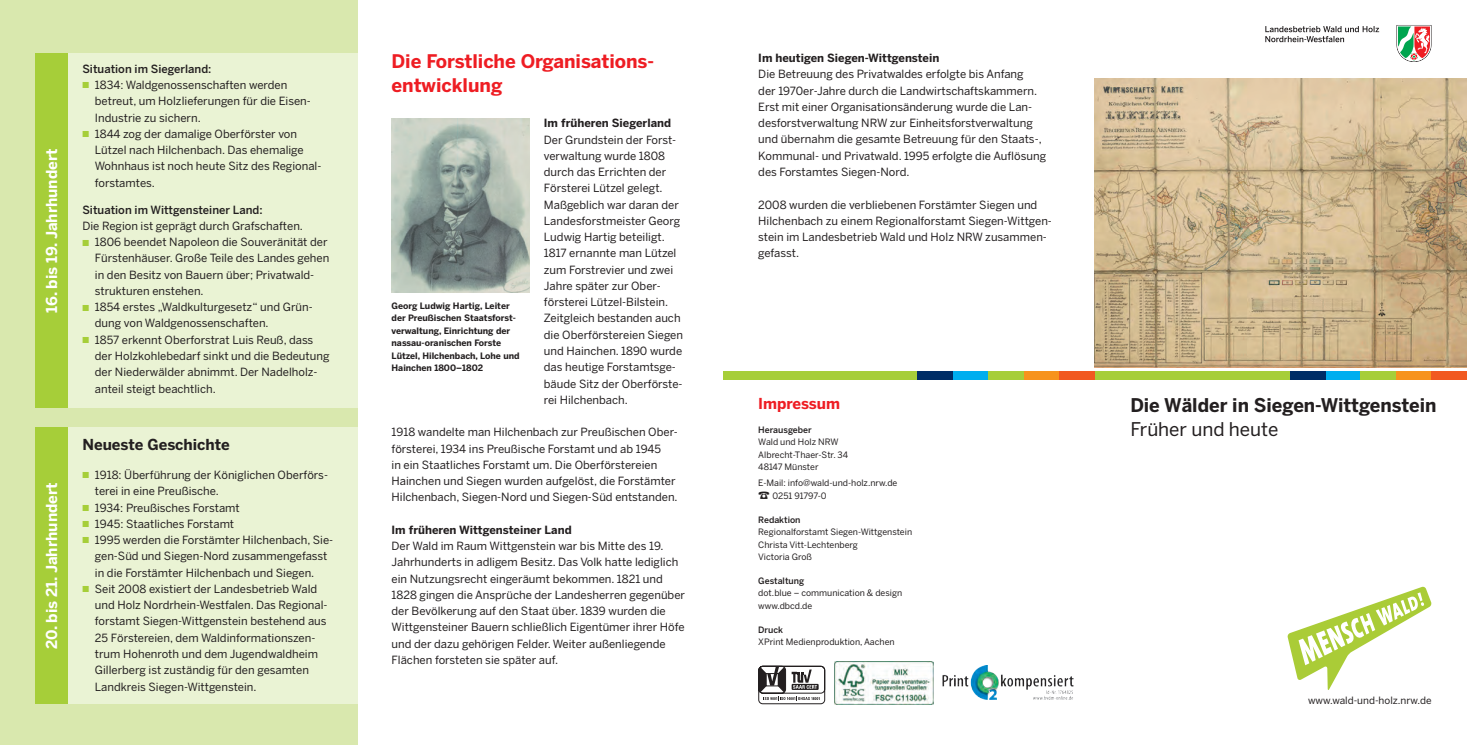
<style>
.page{position:relative;width:1467px;height:745px;background:#fff}
.page>*{position:absolute;margin:0;border:0;box-sizing:border-box;transform-origin:0 0}
.t1{font:700 18.75px "Benton Sans";color:#231f20}
.t2{font:18.75px "Benton Sans";color:#231f20}
.t3{font:700 18.62px/23.8px "Benton Sans";color:#ee1d23}
.t4{font:700 15px "Benton Sans";color:#fff}
.t5{font:700 15px "Benton Sans";color:#231f20}
.t6{font:700 15px "Benton Sans";color:#ee1d23}
.t7{font:11.25px/16.2px "Benton Sans";color:#231f20}
.t8{font:700 11.25px "Benton Sans";color:#231f20}
.t9{font:500 11.25px "Benton Sans";color:#231f20}
.t10{font:10px "Benton Sans";color:#231f20}
.t11{font:8.75px/12.5px "Benton Sans";color:#231f20}
.t12{font:700 8.75px/12.5px "Benton Sans";color:#231f20}
.t13{font:500 8.75px "Benton Sans";color:#231f20}
.s1{color:#a6ce39}
</style>
<div class="page">
<img style="left:1095px;top:78px;width:372px;height:289px">
<div style="left:1095px;top:370px;width:195px;height:9px;background:#a6ce39"></div>
<div style="left:1325px;top:370px;width:36px;height:9px;background:#00aeef"></div>
<div style="left:1290px;top:370px;width:35px;height:9px;background:#002d66"></div>
<div style="left:1361px;top:370px;width:35px;height:9px;background:#a6ce39"></div>
<div style="left:1396px;top:370px;width:35px;height:9px;background:#f7931d"></div>
<div style="left:1431px;top:370px;width:36px;height:9px;background:#f15921"></div>
<svg style="left:1265px;top:26px;width:114px;height:16px"></svg>
<svg style="left:1396px;top:25px;width:35px;height:37px"></svg>
<svg style="left:1288px;top:586px;width:143px;height:103px"></svg>
<div style="left:723px;top:370px;width:195px;height:9px;background:#a6ce39"></div>
<div style="left:953px;top:370px;width:36px;height:9px;background:#00aeef"></div>
<div style="left:918px;top:370px;width:35px;height:9px;background:#002d66"></div>
<div style="left:989px;top:370px;width:35px;height:9px;background:#a6ce39"></div>
<div style="left:1024px;top:370px;width:35px;height:9px;background:#f7931d"></div>
<div style="left:1059px;top:370px;width:36px;height:9px;background:#f15921"></div>
<img style="left:835px;top:661px;width:99px;height:42px">
<img style="left:943px;top:665px;width:131px;height:34px">
<div style="left:0;top:0;width:358px;height:744px;background:#d9e8ae"></div>
<div style="left:68px;top:53px;width:290px;height:354px;background:#eaf3d4"></div>
<div style="left:35px;top:53px;width:33px;height:354px;background:#a6ce39"></div>
<div style="left:68px;top:427px;width:290px;height:276px;background:#eaf3d4"></div>
<div style="left:35px;top:427px;width:33px;height:276px;background:#a6ce39"></div>
<img style="left:392px;top:118px;width:138px;height:174px">
<svg style="left:758px;top:665px;width:67px;height:38px"></svg>
<h3 class="t4" style="left:43px;top:312px;width:166px;rotate:-90deg">16. bis 19. Jahrhundert</h3>
<h3 class="t4" style="left:43px;top:649px;width:168px;rotate:-90deg">20. bis 21. Jahrhundert</h3>
<p class="t9" style="left:82px;top:62px;width:131px">Situation im Siegerland:</p>
<p class="t7" style="left:95px;top:77px;width:218px;text-indent:-12px"><span class="s1">■</span> 1834: Waldgenossenschaften werden betreut, um Holzlieferungen für die Eisen-<br>Industrie zu sichern.</p>
<p class="t7" style="left:95px;top:125px;width:228px;text-indent:-12px"><span class="s1">■</span> 1844 zog der damalige Oberförster von Lützel nach Hilchenbach. Das ehemalige Wohnhaus ist noch heute Sitz des Regional&shy;forstamtes.</p>
<p class="t9" style="left:82px;top:203px;width:182px">Situation im Wittgensteiner Land:</p>
<p class="t7" style="left:82px;top:217px;width:222px">Die Region ist geprägt durch Grafschaften.</p>
<p class="t7" style="left:95px;top:234px;width:236px;text-indent:-12px"><span class="s1">■</span> 1806 beendet Napoleon die Souveränität der Fürstenhäuser. Große Teile des Landes gehen in den Besitz von Bauern über; Privatwald&shy;strukturen enstehen.</p>
<p class="t7" style="left:95px;top:299px;width:219px;text-indent:-12px"><span class="s1">■</span> 1854 erstes „Waldkulturgesetz“ und Grün&shy;dung von Waldgenossenschaften.</p>
<p class="t7" style="left:95px;top:331px;width:236px;text-indent:-12px"><span class="s1">■</span> 1857 erkennt Oberforstrat Luis Reuß, dass der Holzkohlebedarf sinkt und die Bedeutung der Niederwälder abnimmt. Der Nadelholz&shy;anteil steigt beachtlich.</p>
<h3 class="t5" style="left:82px;top:435px;width:149px">Neueste Geschichte</h3>
<p class="t7" style="left:95px;top:466px;width:235px;text-indent:-12px"><span class="s1">■</span> 1918: Überführung der Königlichen Oberförs&shy;terei in eine Preußische.</p>
<p class="t7" style="left:82px;top:499px;width:159px"><span class="s1">■</span> 1934: Preußisches Forstamt</p>
<p class="t7" style="left:82px;top:515px;width:153px"><span class="s1">■</span> 1945: Staatliches Forstamt</p>
<p class="t7" style="left:82px;top:531px;width:252px;text-align:center"><span class="s1">■</span> 1995 werden die Forstämter Hilchenbach, Sie&shy;gen-Süd und Siegen-Nord zusammengefasst<br>in die Forstämter Hilchenbach und Siegen.</p>
<p class="t7" style="left:95px;top:580px;width:234px;text-indent:-12px"><span class="s1">■</span> Seit 2008 existiert der Landesbetrieb Wald und Holz Nordrhein-Westfalen. Das Regional&shy;forstamt Siegen-Wittgenstein bestehend aus 25 Förstereien, dem Waldinformationszen&shy;trum Hohenroth und dem Jugendwaldheim Gillerberg ist zuständig für den gesamten Landkreis Siegen-Wittgenstein.</p>
<h2 class="t3" style="left:392px;top:49px;width:264px">Die Forstliche Organisations&shy;entwicklung</h2>
<p class="t8" style="left:544px;top:116px;width:129px">Im früheren Siegerland</p>
<p class="t7" style="left:544px;top:131px;width:141px">Der Grundstein der Forst&shy;verwaltung wurde 1808 durch das Errichten der<br>Försterei Lützel gelegt.<br>Maßgeblich war daran der<br>Landesforstmeister Georg<br>Ludwig Hartig beteiligt.<br>1817 ernannte man Lützel zum Forstrevier und zwei<br>Jahre später zur Ober&shy;försterei Lützel-Bilstein.<br>Zeitgleich bestanden auch die Oberförstereien Siegen und Hainchen. 1890 wurde das heutige Forstamtsge&shy;bäude Sitz der Oberförste&shy;rei Hilchenbach.</p>
<p class="t7" style="left:392px;top:423px;width:288px">1918 wandelte man Hilchenbach zur Preußischen Ober&shy;försterei, 1934 ins Preußische Forstamt und ab 1945<br>in ein Staatliches Forstamt um. Die Oberförstereien Hainchen und Siegen wurden aufgelöst, die Forstämter Hilchenbach, Siegen-Nord und Siegen-Süd entstanden.</p>
<p class="t8" style="left:392px;top:522px;width:182px">Im früheren Wittgensteiner Land</p>
<p class="t7" style="left:392px;top:537px;width:295px">Der Wald im Raum Wittgenstein war bis Mitte des 19.<br>Jahrhunderts in adligem Besitz. Das Volk hatte lediglich ein Nutzungsrecht eingeräumt bekommen. 1821 und 1828 gingen die Ansprüche der Landesherren gegenüber der Bevölkerung auf den Staat über. 1839 wurden die Wittgensteiner Bauern schließlich Eigentümer ihrer Höfe und der dazu gehörigen Felder. Weiter außenliegende Flächen forsteten sie später auf.</p>
<p class="t12" style="left:392px;top:299px;width:130px">Georg Ludwig Hartig, Leiter der Preußischen Staatsforst&shy;verwaltung, Einrichtung der nassau-oranischen Forste<br>Lützel, Hilchenbach, Lohe und<br>Hainchen 1800–1802</p>
<p class="t8" style="left:758px;top:51px;width:183px">Im heutigen Siegen-Wittgenstein</p>
<p class="t7" style="left:758px;top:66px;width:289px">Die Betreuung des Privatwaldes erfolgte bis Anfang<br>der 1970er-Jahre durch die Landwirtschaftskammern.<br>Erst mit einer Organisationsänderung wurde die Lan&shy;desforstverwaltung NRW zur Einheitsforstverwaltung und übernahm die gesamte Betreuung für den Staats-, Kommunal- und Privatwald. 1995 erfolgte die Auflösung des Forstamtes Siegen-Nord.</p>
<p class="t7" style="left:758px;top:196px;width:295px">2008 wurden die verbliebenen Forstämter Siegen und Hilchenbach zu einem Regionalforstamt Siegen-Wittgen&shy;stein im Landesbetrieb Wald und Holz NRW zusammen&shy;gefasst.</p>
<h3 class="t6" style="left:758px;top:394px;width:83px">Impressum</h3>
<h1 class="t1" style="left:1130px;top:394px;width:308px">Die Wälder in Siegen-Wittgenstein</h1>
<p class="t13" style="left:758px;top:424px;width:55px">Herausgeber</p>
<h1 class="t2" style="left:1130px;top:418px;width:150px">Früher und heute</h1>
<p class="t11" style="left:758px;top:435px;width:91px">Wald und Holz NRW<br>Albrecht-Thaer-Str. 34<br>48147 Münster</p>
<p class="t11" style="left:773px;top:476px;width:126px;text-indent:-14px">E-Mail: info@wald-und-holz.nrw.de<br>0251 91797-0</p>
<p class="t13" style="left:758px;top:514px;width:44px">Redaktion</p>
<p class="t11" style="left:758px;top:525px;width:155px">Regionalforstamt Siegen-Wittgenstein<br>Christa Vitt-Lechtenberg<br>Victoria Groß</p>
<p class="t13" style="left:758px;top:575px;width:47px">Gestaltung</p>
<p class="t11" style="left:758px;top:586px;width:145px">dot.blue – communication &amp; design www.dbcd.de</p>
<p class="t13" style="left:758px;top:624px;width:26px">Druck</p>
<p class="t11" style="left:758px;top:635px;width:138px">XPrint Medienproduktion, Aachen</p>
<p class="t10" style="left:1308px;top:694px;width:125px">www.wald-und-holz.nrw.de</p>
</div>
